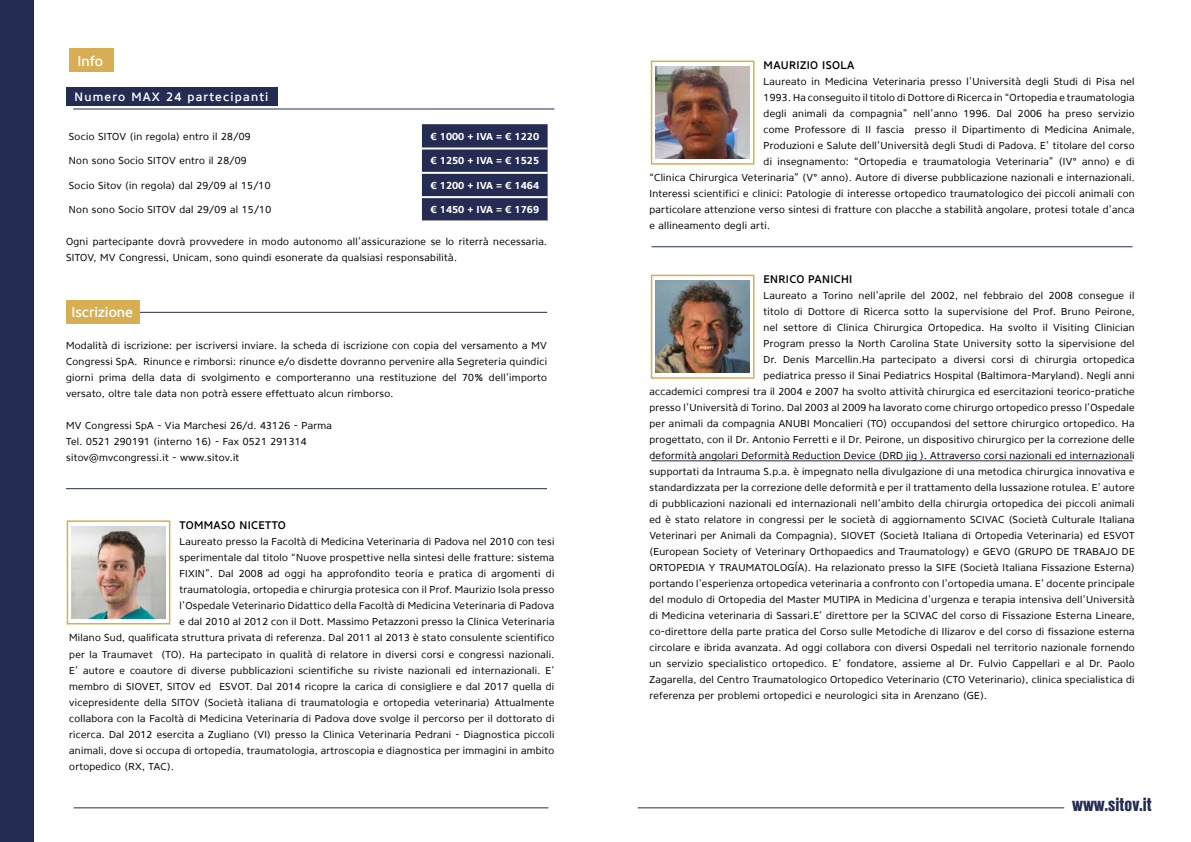
<style>
.page{position:relative;width:1191px;height:842px;background:#fff}
.page>*{position:absolute;margin:0;border:0;box-sizing:border-box;transform-origin:0 0}
.t1{font:20px "Nimbus Sans DOT Blac Cond";color:#252c54}
.t2{font:500 14px "Core Sans N 55";color:#fff}
.t3{font:500 12px "Core Sans N 55";letter-spacing:.1em;color:#fff}
.t4{font:500 11px "Core Sans N 55";letter-spacing:.03em;color:#000}
.t5{font:10px/16px "Core Sans N 45";letter-spacing:.03em;color:#000}
.t6{font:700 10px "Core Sans N";color:#fff}
</style>
<div class="page">
<div style="left:66px;top:88px;width:211px;height:18px;background:#252c54"></div>
<div style="left:422px;top:124px;width:125px;height:96px;background:#252c54"></div>
<hr style="left:422px;top:148px;width:125px;height:2px;background:#fff">
<hr style="left:422px;top:172px;width:125px;height:2px;background:#fff">
<hr style="left:422px;top:196px;width:125px;height:2px;background:#fff">
<hr style="left:73px;top:109px;width:481px;height:1px;background:#252c54">
<hr style="left:66px;top:312px;width:481px;height:1px;background:#252c54">
<div style="left:70px;top:49px;width:44px;height:23px;background:#d8ae53"></div>
<div style="left:66px;top:300px;width:74px;height:23px;background:#d8ae53"></div>
<hr style="left:66px;top:488px;width:481px;height:1px;background:#252c54">
<div style="left:67px;top:520px;width:103px;height:104px;border:2px solid #d8ae53"></div>
<img style="left:72px;top:526px;width:93px;height:93px">
<hr style="left:651px;top:247px;width:481px;height:1px;background:#252c54">
<hr style="left:651px;top:461px;width:481px;height:1px;background:#252c54">
<div style="left:651px;top:61px;width:103px;height:104px;border:2px solid #d8ae53"></div>
<div style="left:651px;top:275px;width:103px;height:104px;border:2px solid #d8ae53"></div>
<img style="left:656px;top:66px;width:93px;height:93px">
<img style="left:656px;top:280px;width:93px;height:93px">
<hr style="left:638px;top:807px;width:426px;height:1px;background:#252c54">
<hr style="left:74px;top:807px;width:474px;height:1px;background:#252c54">
<div style="left:0;top:0;width:34px;height:842px;background:#252c54"></div>
<h2 class="t2" style="left:77px;top:52px;width:27px">Info</h2>
<p class="t3" style="left:75px;top:89px;width:195px">Numero MAX 24 partecipanti</p>
<p class="t5" style="left:69px;top:129px;width:183px">Socio SITOV (in regola) entro il 28/09</p>
<p class="t6" style="left:430px;top:130px;width:110px">€ 1000 + IVA = € 1220</p>
<p class="t5" style="left:69px;top:153px;width:179px">Non sono Socio SITOV entro il 28/09</p>
<p class="t6" style="left:430px;top:154px;width:110px">€ 1250 + IVA = € 1525</p>
<p class="t5" style="left:69px;top:177px;width:203px">Socio Sitov (in regola) dal 29/09 al 15/10</p>
<p class="t6" style="left:430px;top:179px;width:110px">€ 1200 + IVA = € 1464</p>
<p class="t5" style="left:69px;top:201px;width:204px">Non sono Socio SITOV dal 29/09 al 15/10</p>
<p class="t6" style="left:430px;top:203px;width:110px">€ 1450 + IVA = € 1769</p>
<p class="t5" style="left:66px;top:234px;width:482px">Ogni partecipante dovrà provvedere in modo autonomo all’assicurazione se lo riterrà necessaria.<br>SITOV, MV Congressi, Unicam, sono quindi esonerate da qualsiasi responsabilità.</p>
<h2 class="t2" style="left:71px;top:303px;width:63px">Iscrizione</h2>
<p class="t5" style="left:66px;top:337px;width:482px;text-align:justify">Modalità di iscrizione: per iscriversi inviare. la scheda di iscrizione con copia del versamento a MV Congressi SpA. Rinunce e rimborsi: rinunce e/o disdette dovranno pervenire alla Segreteria quindici giorni prima della data di svolgimento e comporteranno una restituzione del 70% dell’importo versato, oltre tale data non potrà essere effettuato alcun rimborso.</p>
<p class="t5" style="left:66px;top:417px;width:267px">MV Congressi SpA - Via Marchesi 26/d. 43126 - Parma<br>Tel. 0521 290191 (interno 16) - Fax 0521 291314 sitov@mvcongressi.it - www.sitov.it</p>
<p class="t4" style="left:179px;top:518px;width:108px">TOMMASO NICETTO</p>
<p class="t5" style="left:179px;top:534px;width:376px">Laureato presso la Facoltà di Medicina Veterinaria di Padova nel 2010 con tesi</p>
<p class="t5" style="left:179px;top:550px;width:376px">sperimentale dal titolo “Nuove prospettive nella sintesi delle fratture: sistema</p>
<p class="t5" style="left:179px;top:566px;width:376px">FIXIN”. Dal 2008 ad oggi ha approfondito teoria e pratica di argomenti di</p>
<p class="t5" style="left:179px;top:582px;width:376px">traumatologia, ortopedia e chirurgia protesica con il Prof. Maurizio Isola presso</p>
<p class="t5" style="left:179px;top:598px;width:376px">l’Ospedale Veterinario Didattico della Facoltà di Medicina Veterinaria di Padova</p>
<p class="t5" style="left:179px;top:614px;width:376px">e dal 2010 al 2012 con il Dott. Massimo Petazzoni presso la Clinica Veterinaria</p>
<p class="t5" style="left:69px;top:630px;width:486px">Milano Sud, qualificata struttura privata di referenza. Dal 2011 al 2013 è stato consulente scientifico</p>
<p class="t5" style="left:69px;top:646px;width:486px">per la Traumavet (TO). Ha partecipato in qualità di relatore in diversi corsi e congressi nazionali.</p>
<p class="t5" style="left:69px;top:662px;width:486px">E’ autore e coautore di diverse pubblicazioni scientifiche su riviste nazionali ed internazionali. E’</p>
<p class="t5" style="left:69px;top:678px;width:486px">membro di SIOVET, SITOV ed ESVOT. Dal 2014 ricopre la carica di consigliere e dal 2017 quella di</p>
<p class="t5" style="left:69px;top:694px;width:486px">vicepresidente della SITOV (Società italiana di traumatologia e ortopedia veterinaria) Attualmente</p>
<p class="t5" style="left:69px;top:710px;width:486px">collabora con la Facoltà di Medicina Veterinaria di Padova dove svolge il percorso per il dottorato di</p>
<p class="t5" style="left:69px;top:726px;width:486px">ricerca. Dal 2012 esercita a Zugliano (VI) presso la Clinica Veterinaria Pedrani - Diagnostica piccoli</p>
<p class="t5" style="left:69px;top:742px;width:486px">animali, dove si occupa di ortopedia, traumatologia, artroscopia e diagnostica per immagini in ambito</p>
<p class="t5" style="left:69px;top:758px;width:106px">ortopedico (RX, TAC).</p>
<p class="t4" style="left:763px;top:58px;width:92px">MAURIZIO ISOLA</p>
<p class="t5" style="left:763px;top:74px;width:372px">Laureato in Medicina Veterinaria presso l’Università degli Studi di Pisa nel</p>
<p class="t5" style="left:763px;top:90px;width:372px">1993. Ha conseguito il titolo di Dottore di Ricerca in “Ortopedia e traumatologia</p>
<p class="t5" style="left:763px;top:106px;width:372px">degli animali da compagnia” nell’anno 1996. Dal 2006 ha preso servizio</p>
<p class="t5" style="left:763px;top:122px;width:372px">come Professore di II fascia presso il Dipartimento di Medicina Animale,</p>
<p class="t5" style="left:763px;top:138px;width:372px">Produzioni e Salute dell’Università degli Studi di Padova. E’ titolare del corso</p>
<p class="t5" style="left:763px;top:154px;width:372px">di insegnamento: “Ortopedia e traumatologia Veterinaria” (IV° anno) e di</p>
<p class="t5" style="left:649px;top:170px;width:486px">“Clinica Chirurgica Veterinaria” (V° anno). Autore di diverse pubblicazione nazionali e internazionali.</p>
<p class="t5" style="left:649px;top:186px;width:486px">Interessi scientifici e clinici: Patologie di interesse ortopedico traumatologico dei piccoli animali con</p>
<p class="t5" style="left:649px;top:202px;width:486px">particolare attenzione verso sintesi di fratture con placche a stabilità angolare, protesi totale d’anca</p>
<p class="t5" style="left:649px;top:218px;width:122px">e allineamento degli arti.</p>
<p class="t4" style="left:763px;top:272px;width:90px">ENRICO PANICHI</p>
<p class="t5" style="left:763px;top:288px;width:372px">Laureato a Torino nell’aprile del 2002, nel febbraio del 2008 consegue il</p>
<p class="t5" style="left:763px;top:304px;width:372px">titolo di Dottore di Ricerca sotto la supervisione del Prof. Bruno Peirone,</p>
<p class="t5" style="left:763px;top:320px;width:372px">nel settore di Clinica Chirurgica Ortopedica. Ha svolto il Visiting Clinician</p>
<p class="t5" style="left:763px;top:336px;width:372px">Program presso la North Carolina State University sotto la sipervisione del</p>
<p class="t5" style="left:763px;top:352px;width:372px">Dr. Denis Marcellin.Ha partecipato a diversi corsi di chirurgia ortopedica</p>
<p class="t5" style="left:763px;top:368px;width:372px">pediatrica presso il Sinai Pediatrics Hospital (Baltimora-Maryland). Negli anni</p>
<p class="t5" style="left:649px;top:384px;width:486px">accademici compresi tra il 2004 e 2007 ha svolto attività chirurgica ed esercitazioni teorico-pratiche</p>
<p class="t5" style="left:649px;top:400px;width:486px">presso l’Università di Torino. Dal 2003 al 2009 ha lavorato come chirurgo ortopedico presso l’Ospedale</p>
<p class="t5" style="left:649px;top:416px;width:487px">per animali da compagnia ANUBI Moncalieri (TO) occupandosi del settore chirurgico ortopedico. Ha</p>
<p class="t5" style="left:649px;top:432px;width:486px">progettato, con il Dr. Antonio Ferretti e il Dr. Peirone, un dispositivo chirurgico per la correzione delle</p>
<p class="t5" style="left:649px;top:448px;width:486px">deformità angolari Deformità Reduction Device (DRD jig ). Attraverso corsi nazionali ed internazionali</p>
<p class="t5" style="left:649px;top:464px;width:486px">supportati da Intrauma S.p.a. è impegnato nella divulgazione di una metodica chirurgica innovativa e</p>
<p class="t5" style="left:649px;top:480px;width:486px">standardizzata per la correzione delle deformità e per il trattamento della lussazione rotulea. E’ autore</p>
<p class="t5" style="left:649px;top:496px;width:486px">di pubblicazioni nazionali ed internazionali nell’ambito della chirurgia ortopedica dei piccoli animali</p>
<p class="t5" style="left:649px;top:512px;width:486px">ed è stato relatore in congressi per le società di aggiornamento SCIVAC (Società Culturale Italiana</p>
<p class="t5" style="left:649px;top:528px;width:486px">Veterinari per Animali da Compagnia), SIOVET (Società Italiana di Ortopedia Veterinaria) ed ESVOT</p>
<p class="t5" style="left:649px;top:544px;width:486px">(European Society of Veterinary Orthopaedics and Traumatology) e GEVO (GRUPO DE TRABAJO DE</p>
<p class="t5" style="left:649px;top:560px;width:486px">ORTOPEDIA Y TRAUMATOLOGÍA). Ha relazionato presso la SIFE (Società Italiana Fissazione Esterna)</p>
<p class="t5" style="left:649px;top:576px;width:486px">portando l’esperienza ortopedica veterinaria a confronto con l’ortopedia umana. E’ docente principale</p>
<p class="t5" style="left:649px;top:592px;width:486px">del modulo di Ortopedia del Master MUTIPA in Medicina d’urgenza e terapia intensiva dell’Università</p>
<p class="t5" style="left:649px;top:608px;width:487px">di Medicina veterinaria di Sassari.E’ direttore per la SCIVAC del corso di Fissazione Esterna Lineare,</p>
<p class="t5" style="left:649px;top:624px;width:486px">co-direttore della parte pratica del Corso sulle Metodiche di Ilizarov e del corso di fissazione esterna</p>
<p class="t5" style="left:649px;top:640px;width:486px">circolare e ibrida avanzata. Ad oggi collabora con diversi Ospedali nel territorio nazionale fornendo</p>
<p class="t5" style="left:649px;top:656px;width:486px">un servizio specialistico ortopedico. E’ fondatore, assieme al Dr. Fulvio Cappellari e al Dr. Paolo</p>
<p class="t5" style="left:649px;top:672px;width:486px">Zagarella, del Centro Traumatologico Ortopedico Veterinario (CTO Veterinario), clinica specialistica di</p>
<p class="t5" style="left:649px;top:688px;width:339px">referenza per problemi ortopedici e neurologici sita in Arenzano (GE).</p>
<h1 class="t1" style="left:1072px;top:793px;width:81px">www.sitov.it</h1>
</div>
